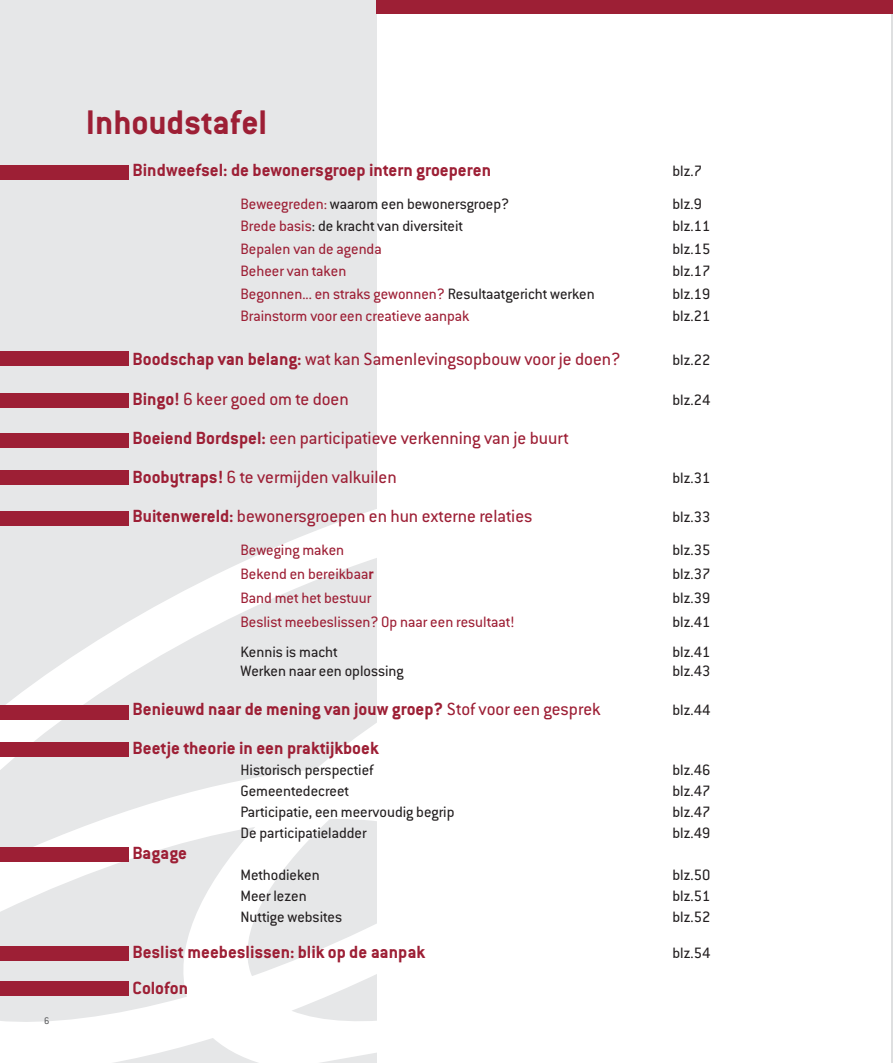
<style>
.page{position:relative;width:893px;height:1063px;background:#fff}
.page>*{position:absolute;margin:0;border:0;box-sizing:border-box;transform-origin:0 0}
.t1{font:700 37.5px "Conduit ITC";color:#9d1f35}
.t2{font:19.35px/39px "Conduit ITC";color:#9d1f35}
.t3{font:700 19.35px "Conduit ITC";color:#9d1f35}
.t4{font:16.5px "Conduit ITC";color:#231f20}
.t5{font:16.5px "Conduit ITC";color:#9d1f35}
.t6{font:10.5px "Conduit ITC";color:#58595b}
.s1{color:#9d1f35}
.s2{color:#231f20}
.s3{font-weight:700}
.s4{font-weight:400}
</style>
<div class="page">
<hr style="left:892px;top:0;width:1px;height:1063px;background:#dedfe0">
<div style="left:0;top:0;width:377px;height:1063px;background:#e6e7e8"></div>
<svg style="left:0;top:509px;width:377px;height:521px"></svg>
<svg style="left:0;top:1030px;width:377px;height:33px"></svg>
<div style="left:377px;top:0;width:516px;height:13px;background:#9d1f35"></div>
<div style="left:0;top:165px;width:128px;height:14px;background:#9d1f35"></div>
<div style="left:0;top:352px;width:128px;height:14px;background:#9d1f35"></div>
<div style="left:0;top:393px;width:128px;height:14px;background:#9d1f35"></div>
<div style="left:0;top:434px;width:128px;height:14px;background:#9d1f35"></div>
<div style="left:0;top:471px;width:128px;height:14px;background:#9d1f35"></div>
<div style="left:0;top:512px;width:128px;height:14px;background:#9d1f35"></div>
<div style="left:0;top:705px;width:128px;height:15px;background:#9d1f35"></div>
<div style="left:0;top:743px;width:128px;height:14px;background:#9d1f35"></div>
<div style="left:0;top:848px;width:128px;height:14px;background:#9d1f35"></div>
<div style="left:0;top:946px;width:128px;height:14px;background:#9d1f35"></div>
<div style="left:0;top:981px;width:128px;height:15px;background:#9d1f35"></div>
<p class="t6" style="left:44px;top:1017px;width:7px">6</p>
<h1 class="t1" style="left:86px;top:111px;width:183px">Inhoudstafel</h1>
<p class="t3" style="left:132px;top:163px;width:360px">Bindweefsel: de bewonersgroep intern groeperen</p>
<p class="t4" style="left:672px;top:165px;width:31px">blz.7</p>
<p class="t4" style="left:240px;top:198px;width:270px"><span class="s1">Beweegreden:</span> waarom een bewonersgroep?</p>
<p class="t4" style="left:672px;top:198px;width:31px">blz.9</p>
<p class="t4" style="left:240px;top:221px;width:224px"><span class="s1">Brede basis</span>: de kracht van diversiteit</p>
<p class="t4" style="left:672px;top:221px;width:39px">blz.11</p>
<p class="t5" style="left:240px;top:243px;width:143px">Bepalen van de agenda</p>
<p class="t4" style="left:672px;top:243px;width:39px">blz.15</p>
<p class="t5" style="left:240px;top:266px;width:107px">Beheer van taken</p>
<p class="t4" style="left:672px;top:266px;width:39px">blz.17</p>
<p class="t5" style="left:240px;top:288px;width:356px">Begonnen... en straks gewonnen? <span class="s2">Resultaatgericht werken</span></p>
<p class="t4" style="left:672px;top:288px;width:39px">blz.19</p>
<p class="t5" style="left:240px;top:311px;width:230px">Brainstorm voor een creatieve aanpak</p>
<p class="t4" style="left:672px;top:311px;width:39px">blz.21</p>
<p class="t2" style="left:132px;top:341px;width:489px"><span class="s3">Boodschap van belang:</span> wat kan Samenlevingsopbouw voor je doen?</p>
<p class="t4" style="left:672px;top:354px;width:39px">blz.22</p>
<p class="t2" style="left:132px;top:382px;width:218px"><span class="s3">Bingo!</span> 6 keer goed om te doen</p>
<p class="t4" style="left:672px;top:395px;width:39px">blz.24</p>
<p class="t2" style="left:132px;top:421px;width:438px"><span class="s3">Boeiend Bordspel:</span> een participatieve verkenning van je buurt<br><span class="s3">Boobytraps!</span> 6 te vermijden valkuilen</p>
<p class="t4" style="left:672px;top:473px;width:39px">blz.31</p>
<p class="t2" style="left:132px;top:499px;width:401px"><span class="s3">Buitenwereld:</span> bewonersgroepen en hun externe relaties</p>
<p class="t4" style="left:672px;top:512px;width:39px">blz.33</p>
<p class="t5" style="left:240px;top:545px;width:105px">Beweging maken</p>
<p class="t4" style="left:672px;top:545px;width:39px">blz.35</p>
<p class="t5" style="left:240px;top:569px;width:135px">Bekend en bereikbaa<span class="s3">r</span></p>
<p class="t4" style="left:672px;top:569px;width:39px">blz.37</p>
<p class="t5" style="left:240px;top:593px;width:132px">Band met het bestuur</p>
<p class="t4" style="left:672px;top:593px;width:39px">blz.39</p>
<p class="t5" style="left:240px;top:617px;width:276px">Beslist meebeslissen? Op naar een resultaat!</p>
<p class="t4" style="left:672px;top:617px;width:39px">blz.41</p>
<p class="t4" style="left:240px;top:647px;width:99px">Kennis is macht</p>
<p class="t4" style="left:672px;top:647px;width:39px">blz.41</p>
<p class="t4" style="left:240px;top:666px;width:165px">Werken naar een oplossing</p>
<p class="t4" style="left:672px;top:666px;width:39px">blz.43</p>
<p class="t3" style="left:132px;top:703px;width:470px">Benieuwd naar de mening van jouw groep? <span class="s4">Stof voor een gesprek</span></p>
<p class="t4" style="left:672px;top:705px;width:39px">blz.44</p>
<p class="t3" style="left:132px;top:742px;width:248px">Beetje theorie in een praktijkboek</p>
<p class="t4" style="left:240px;top:765px;width:135px">Historisch perspectief</p>
<p class="t4" style="left:672px;top:765px;width:39px">blz.46</p>
<p class="t4" style="left:240px;top:786px;width:110px">Gemeentedecreet</p>
<p class="t4" style="left:672px;top:786px;width:39px">blz.47</p>
<p class="t4" style="left:240px;top:807px;width:216px">Participatie, een meervoudig begrip</p>
<p class="t4" style="left:672px;top:807px;width:39px">blz.47</p>
<p class="t4" style="left:240px;top:828px;width:128px">De participatieladder</p>
<p class="t4" style="left:672px;top:828px;width:39px">blz.49</p>
<p class="t3" style="left:132px;top:847px;width:56px">Bagage</p>
<p class="t4" style="left:240px;top:870px;width:81px">Methodieken</p>
<p class="t4" style="left:672px;top:870px;width:39px">blz.50</p>
<p class="t4" style="left:240px;top:891px;width:68px">Meer lezen</p>
<p class="t4" style="left:672px;top:891px;width:39px">blz.51</p>
<p class="t4" style="left:240px;top:912px;width:103px">Nuttige websites</p>
<p class="t4" style="left:672px;top:912px;width:39px">blz.52</p>
<p class="t3" style="left:132px;top:946px;width:294px">Beslist meebeslissen: blik op de aanpak</p>
<p class="t4" style="left:672px;top:948px;width:39px">blz.54</p>
<p class="t3" style="left:132px;top:982px;width:57px">Colofon</p>
</div>
